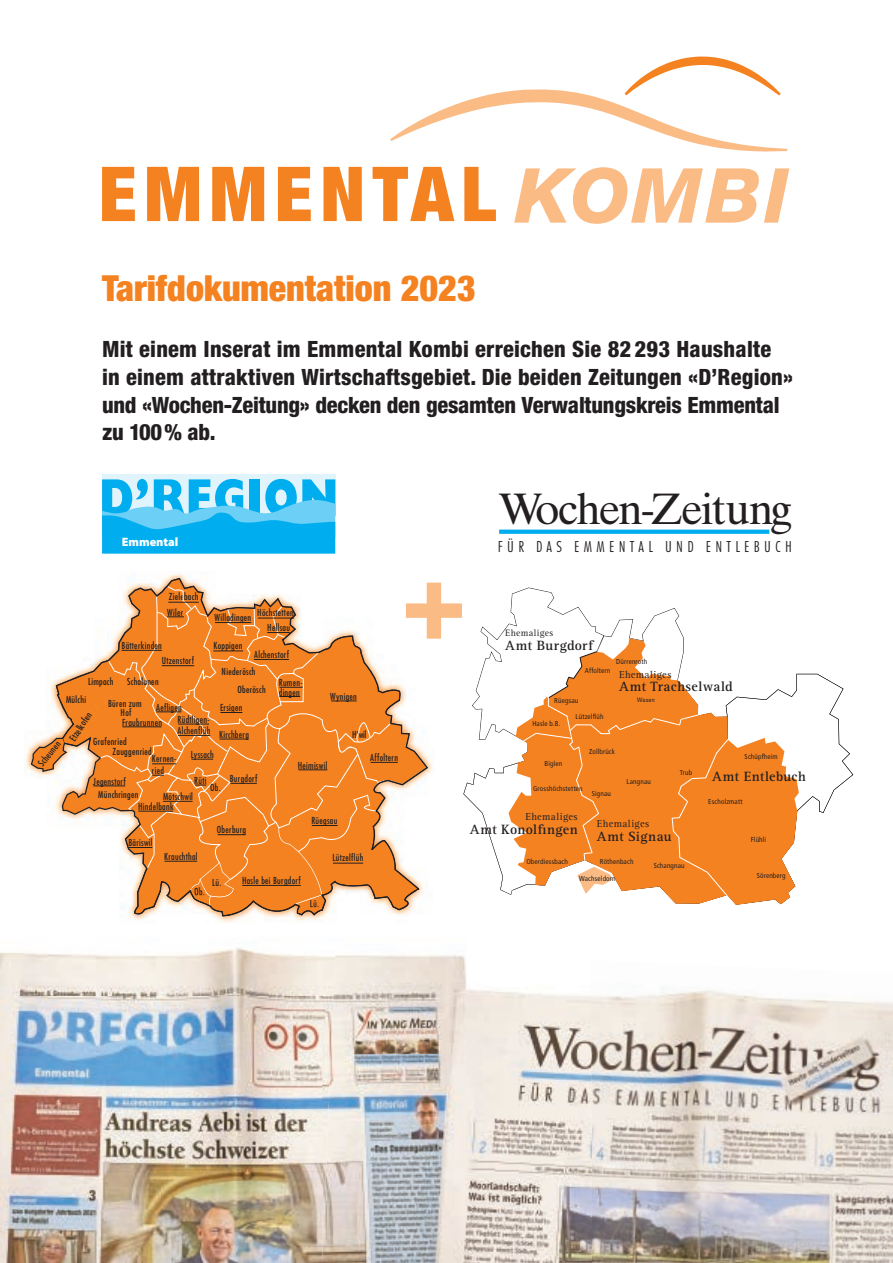
<style>
.page{position:relative;width:893px;height:1263px;background:#fff}
.page>*{position:absolute;margin:0;border:0;box-sizing:border-box;transform-origin:0 0}
.t1{font:800 condensed 110.7px "Helvetica Neue";color:#fbbb85}
.t2{font:44.1px "Times Ten";letter-spacing:-.04em;color:#231f20}
.t3{font:900 condensed 36px "Helvetica Neue";color:#f58220}
.t4{font:800 condensed 22.5px/27.8px "Helvetica Neue";letter-spacing:.01em;color:#231f20}
.t5{font:300 15.6px "Futura Condensed BQ";letter-spacing:.3em;color:#231f20}
.t6{font:700 13.95px "Rotis Serif";letter-spacing:.02em;color:#231f20}
.t7{font:900 12.15px "Myriad Pro";color:#fff}
.t8{font:10.5px "Rotis Serif";letter-spacing:.04em;color:#231f20}
.t9{font:9.6px "Rotis Serif";letter-spacing:.04em;color:#231f20}
.t10{font:condensed 9.45px/11.7px "Futura LT";letter-spacing:.03em;color:#231f20}
.t11{font:condensed 7.2px/15.1px "Frutiger";letter-spacing:.02em;color:#231f20}
.t12{font:condensed 6.15px "Univers";letter-spacing:.02em;color:#231f20}
</style>
<div class="page">
<img style="left:25px;top:746px;width:6px;height:25px">
<svg style="left:499px;top:530px;width:270px;height:4px"></svg>
<div style="left:102px;top:474px;width:233px;height:43px;background:#e1f4fc"></div>
<svg style="left:102px;top:479px;width:233px;height:75px;background:#36bef2"></svg>
<svg style="left:102px;top:167px;width:394px;height:54px"></svg>
<svg style="left:390px;top:56px;width:397px;height:96px"></svg>
<svg style="left:514px;top:167px;width:275px;height:57px"></svg>
<img style="left:0;top:952px;width:161px;height:258px">
<img style="left:161px;top:948px;width:161px;height:262px">
<img style="left:322px;top:997px;width:9px;height:161px">
<img style="left:0;top:1210px;width:322px;height:53px">
<svg style="left:463px;top:587px;width:390px;height:318px"></svg>
<img style="left:120px;top:891px;width:313px;height:32px">
<svg style="left:31px;top:585px;width:397px;height:322px"></svg>
<img style="left:134px;top:891px;width:32px;height:24px">
<img style="left:166px;top:891px;width:251px;height:25px">
<img style="left:591px;top:988px;width:249px;height:174px">
<img style="left:840px;top:1001px;width:53px;height:262px">
<img style="left:591px;top:1162px;width:254px;height:101px">
<img style="left:322px;top:1158px;width:161px;height:105px">
<img style="left:483px;top:990px;width:108px;height:273px">
<img style="left:326px;top:1053px;width:158px;height:105px">
<img style="left:331px;top:949px;width:153px;height:105px">
<h3 class="t3" style="left:102px;top:266px;width:375px">Tarifdokumentation 2023</h3>
<h3 class="t4" style="left:102px;top:335px;width:693px">Mit einem Inserat im Emmental Kombi erreichen Sie 82 293 Haushalte in einem attraktiven Wirtschaftsgebiet. Die beiden Zeitungen «D’Region» und «Wochen-Zeitung» decken den gesamten Verwaltungskreis Emmental zu 100 % ab.</h3>
<p class="t7" style="left:122px;top:534px;width:58px">Emmental</p>
<h2 class="t2" style="left:498px;top:483px;width:295px">Wochen-Zeitung</h2>
<h3 class="t5" style="left:498px;top:538px;width:295px">FÜR DAS EMMENTAL UND ENTLEBUCH</h3>
<p class="t10" style="left:169px;top:591px;width:31px">Zielebach</p>
<p class="t10" style="left:167px;top:606px;width:18px">Wiler</p>
<p class="t10" style="left:257px;top:607px;width:38px">Höchstetten</p>
<p class="t10" style="left:215px;top:611px;width:38px">Willadingen</p>
<p class="t10" style="left:267px;top:621px;width:24px">Hellsau</p>
<p class="t10" style="left:122px;top:639px;width:42px">Bätterkinden</p>
<p class="t10" style="left:214px;top:639px;width:30px">Koppigen</p>
<p class="t10" style="left:222px;top:646px;width:69px;line-height:16.6px;text-indent:33px">Alchenstorf<br>Niederösch</p>
<p class="t10" style="left:237px;top:684px;width:30px">Oberösch</p>
<p class="t10" style="left:162px;top:654px;width:34px">Utzenstorf</p>
<p class="t10" style="left:88px;top:676px;width:27px">Limpach</p>
<p class="t10" style="left:127px;top:676px;width:33px">Schalunen</p>
<p class="t10" style="left:108px;top:698px;width:35px;line-height:9.4px;text-align:center">Büren zum<br>Hof</p>
<p class="t10" style="left:279px;top:678px;width:25px;line-height:9.1px">Rumen&shy;dingen</p>
<p class="t10" style="left:330px;top:690px;width:28px">Wynigen</p>
<p class="t10" style="left:66px;top:694px;width:22px">Mülchi</p>
<p class="t10" style="left:67px;top:737px;width:34px;rotate:-58deg">Etzelkofen</p>
<p class="t10" style="left:178px;top:701px;width:34px;text-indent:-21px">Aefligen<br>Rüdtligen-<br>Alchenflüh</p>
<p class="t10" style="left:220px;top:701px;width:24px">Ersigen</p>
<p class="t10" style="left:93px;top:712px;width:70px;line-height:19.6px;text-indent:29px">Fraubrunnen<br>Grafenried</p>
<p class="t10" style="left:113px;top:746px;width:41px">Zauggenried</p>
<p class="t10" style="left:219px;top:728px;width:31px">Kirchberg</p>
<p class="t10" style="left:352px;top:729px;width:16px">H’wil</p>
<p class="t10" style="left:36px;top:761px;width:31px;rotate:-51deg">Scheunen</p>
<p class="t10" style="left:191px;top:749px;width:25px">Lyssach</p>
<p class="t10" style="left:194px;top:775px;width:14px">Rüti</p>
<p class="t10" style="left:370px;top:751px;width:29px">Affoltern</p>
<p class="t10" style="left:152px;top:753px;width:26px;line-height:11.2px">Kernen&shy;ried</p>
<p class="t10" style="left:298px;top:759px;width:31px">Heimiswil</p>
<p class="t10" style="left:230px;top:773px;width:29px">Burgdorf</p>
<p class="t10" style="left:93px;top:775px;width:34px">Jegenstorf</p>
<p class="t10" style="left:210px;top:782px;width:12px">Ob.</p>
<p class="t10" style="left:98px;top:788px;width:42px">Münchringen</p>
<p class="t10" style="left:163px;top:790px;width:31px">Mötschwil</p>
<p class="t10" style="left:138px;top:800px;width:37px">Hindelbank</p>
<p class="t10" style="left:128px;top:837px;width:26px">Bäriswil</p>
<p class="t10" style="left:164px;top:850px;width:35px">Krauchthal</p>
<p class="t10" style="left:194px;top:886px;width:12px">Ob.</p>
<p class="t10" style="left:217px;top:824px;width:31px">Oberburg</p>
<p class="t10" style="left:212px;top:876px;width:11px">Lü.</p>
<p class="t10" style="left:242px;top:874px;width:60px">Hasle bei Burgdorf</p>
<p class="t10" style="left:311px;top:815px;width:28px">Rüegsau</p>
<p class="t10" style="left:332px;top:852px;width:33px">Lützelflüh</p>
<h1 class="t1" style="left:401px;top:531px;width:68px">+</h1>
<p class="t9" style="left:505px;top:628px;width:49px">Ehemaliges</p>
<h3 class="t6" style="left:505px;top:637px;width:89px">Amt Burgdorf</h3>
<p class="t11" style="left:616px;top:654px;width:33px">Dürrenroth</p>
<p class="t11" style="left:585px;top:663px;width:27px">Affoltern</p>
<p class="t11" style="left:576px;top:693px;width:29px;text-indent:-21px">Rüegsau<br>Lützelflüh</p>
<p class="t11" style="left:532px;top:716px;width:30px">Hasle b.B.</p>
<p class="t8" style="left:619px;top:668px;width:54px">Ehemaliges</p>
<h3 class="t6" style="left:619px;top:678px;width:115px">Amt Trachselwald</h3>
<p class="t12" style="left:637px;top:696px;width:19px">Wasen</p>
<p class="t11" style="left:545px;top:756px;width:19px">Biglen</p>
<p class="t11" style="left:589px;top:744px;width:28px">Zollbrück</p>
<p class="t11" style="left:533px;top:781px;width:51px">Grosshöchstetten</p>
<p class="t11" style="left:592px;top:786px;width:21px">Signau</p>
<p class="t11" style="left:627px;top:774px;width:26px">Langnau</p>
<p class="t11" style="left:680px;top:765px;width:14px">Trub</p>
<p class="t11" style="left:745px;top:749px;width:35px">Schüpfheim</p>
<h3 class="t6" style="left:712px;top:768px;width:95px">Amt Entlebuch</h3>
<p class="t11" style="left:708px;top:794px;width:36px">Escholzmatt</p>
<p class="t8" style="left:525px;top:811px;width:54px">Ehemaliges</p>
<h3 class="t6" style="left:470px;top:821px;width:109px">Amt Konolfingen</h3>
<p class="t11" style="left:526px;top:854px;width:43px">Oberdiessbach</p>
<p class="t8" style="left:597px;top:817px;width:54px">Ehemaliges</p>
<h3 class="t6" style="left:597px;top:828px;width:76px">Amt Signau</h3>
<p class="t11" style="left:600px;top:854px;width:35px">Röthenbach</p>
<p class="t11" style="left:654px;top:858px;width:32px">Schangnau</p>
<p class="t11" style="left:579px;top:870px;width:38px">Wachseldorn</p>
<p class="t11" style="left:751px;top:832px;width:17px">Flühli</p>
<p class="t11" style="left:757px;top:868px;width:30px">Sörenberg</p>
</div>
